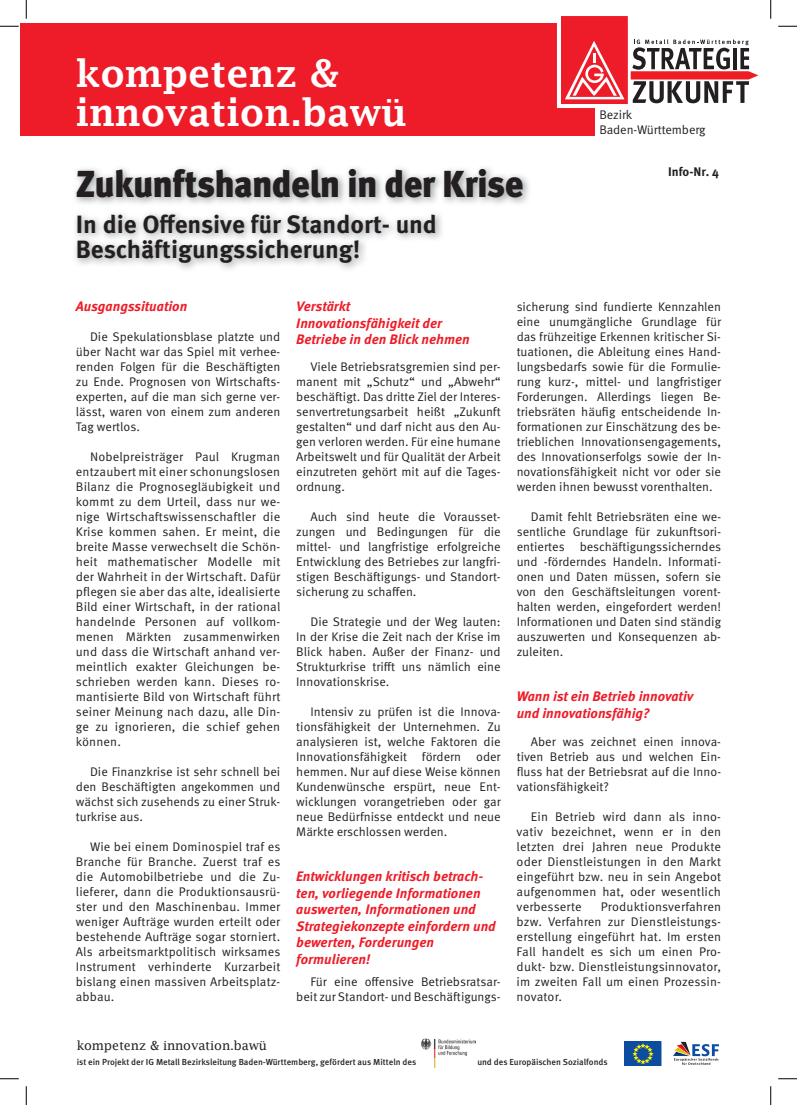
<style>
.page{position:relative;width:797px;height:1105px;background:#fff}
.page>*{position:absolute;margin:0;border:0;box-sizing:border-box;transform-origin:0 0}
.t1{font:900 37.5px "Meta Pro";letter-spacing:-.02em;color:#231f20;scale:.95 1}
.t2{font:600 37.5px/38.8px "Lucida Fax";color:#fff}
.t3{font:700 25px/25px "Meta Pro";color:#231f20}
.t4{font:italic 700 13.75px/16.5px "Meta Pro";color:#ee1c28}
.t5{font:12.5px/15px "Meta Pro";color:#231f20;text-align:justify}
.t6{font:12.5px "Lucida Fax";letter-spacing:-.01em;color:#231f20}
.t7{font:700 12.5px "Meta Pro";color:#231f20}
.t8{font:10.75px/10.8px "Meta Pro";color:#231f20}
.t9{font:500 8.75px "Meta Pro";color:#231f20}
</style>
<div class="page">
<div style="left:20px;top:23px;width:574px;height:112px;background:#ee1c28"></div>
<img style="left:75px;top:167px;width:454px;height:102px">
<img style="left:421px;top:1039px;width:54px;height:20px">
<img style="left:434px;top:1059px;width:2px;height:8px">
<div style="left:625px;top:1042px;width:36px;height:24px;background:#0d4da1"></div>
<svg style="left:633px;top:1044px;width:19px;height:19px"></svg>
<svg style="left:673px;top:1042px;width:46px;height:23px"></svg>
<svg style="left:557px;top:16px;width:201px;height:92px"></svg>
<svg style="left:0;top:25px;width:19px;height:2px"></svg>
<svg style="left:778px;top:25px;width:19px;height:2px"></svg>
<svg style="left:0;top:1078px;width:19px;height:1px"></svg>
<svg style="left:778px;top:1078px;width:19px;height:1px"></svg>
<svg style="left:25px;top:0;width:2px;height:19px"></svg>
<svg style="left:25px;top:1086px;width:2px;height:19px"></svg>
<svg style="left:770px;top:0;width:1px;height:19px"></svg>
<svg style="left:770px;top:1086px;width:1px;height:19px"></svg>
<h1 class="t2" style="left:76px;top:54px;width:332px">kompetenz &amp; innovation.bawü</h1>
<h1 class="t1" style="left:76px;top:161px;width:473px">Zukunftshandeln in der Krise</h1>
<h2 class="t3" style="left:76px;top:212px;width:362px">In die Offensive für Standort- und<br>Beschäftigungssicherung!</h2>
<p class="t5" style="left:599px;top:108px;width:108px">Bezirk<br>Baden-Württemberg</p>
<p class="t8" style="left:598px;top:112px;width:95px">Bezirk<br>Baden-Württemberg</p>
<p class="t7" style="left:668px;top:164px;width:52px">Info-Nr. 4</p>
<p class="t4" style="left:76px;top:298px;width:113px">Ausgangssituation</p>
<p class="t5" style="left:76px;top:330px;width:206px;text-indent:14px">Die Spekulationsblase platzte und über Nacht war das Spiel mit verhee&shy;renden Folgen für die Beschäftigten zu Ende. Prognosen von Wirtschafts&shy;experten, auf die man sich gerne ver&shy;lässt, waren von einem zum anderen Tag wertlos.</p>
<p class="t5" style="left:76px;top:450px;width:206px;text-indent:14px">Nobelpreisträger Paul Krugman ent zaubert mit einer schonungslosen Bilanz die Prognosegläubigkeit und kommt zu dem Urteil, dass nur we&shy;nige Wirtschaftswissenschaftler die Krise kommen sahen. Er meint, die breite Masse verwechselt die Schön&shy;heit mathematischer Modelle mit der Wahrheit in der Wirtschaft. Dafür pflegen sie aber das alte, idealisierte Bild einer Wirtschaft, in der rational handelnde Personen auf vollkom&shy;menen Märkten zusammenwirken und dass die Wirtschaft anhand ver&shy;meintlich exakter Gleichungen be&shy;schrieben werden kann. Dieses ro&shy;mantisierte Bild von Wirtschaft führt seiner Meinung nach dazu, alle Din&shy;ge zu ignorieren, die schief gehen können.</p>
<p class="t5" style="left:76px;top:765px;width:206px;text-indent:14px">Die Finanzkrise ist sehr schnell bei den Beschäftigten angekommen und wächst sich zusehends zu einer Struk&shy;turkrise aus.</p>
<p class="t5" style="left:76px;top:840px;width:206px;text-indent:14px">Wie bei einem Dominospiel traf es Branche für Branche. Zuerst traf es die Automobilbetriebe und die Zu&shy;lieferer, dann die Produktionsausrü&shy;ster und den Maschinenbau. Immer weniger Aufträge wurden erteilt oder bestehende Aufträge sogar storniert.<br>Als arbeitsmarktpolitisch wirksames Instrument verhinderte Kurzarbeit bislang einen massiven Arbeitsplatz&shy;abbau.</p>
<p class="t4" style="left:296px;top:298px;width:175px">Verstärkt<br>Innovationsfähigkeit der<br>Betriebe in den Blick nehmen</p>
<p class="t5" style="left:296px;top:360px;width:206px;text-indent:14px">Viele Betriebsratsgremien sind per&shy;manent mit „Schutz“ und „Abwehr“ beschäftigt. Das dritte Ziel der Interes&shy;senvertretungsarbeit heißt „Zukunft gestalten“ und darf nicht aus den Au&shy;gen verloren werden. Für eine humane Arbeitswelt und für Qualität der Arbeit einzutreten gehört mit auf die Tages&shy;ordnung.</p>
<p class="t5" style="left:296px;top:510px;width:206px;text-indent:14px">Auch sind heute die Vorausset&shy;zungen und Bedingungen für die mittel- und langfristige erfolgreiche Entwicklung des Betriebes zur langfri&shy;stigen Beschäftigungs- und Standort&shy;sicherung zu schaffen.</p>
<p class="t5" style="left:296px;top:615px;width:206px;text-indent:14px">Die Strategie und der Weg lauten:<br>In der Krise die Zeit nach der Krise im Blick haben. Außer der Finanz- und Strukturkrise trifft uns nämlich eine Innovationskrise.</p>
<p class="t5" style="left:296px;top:705px;width:206px;text-indent:14px">Intensiv zu prüfen ist die Innova&shy;tionsfähigkeit der Unternehmen. Zu analysieren ist, welche Faktoren die Innovationsfähigkeit fördern oder hemmen. Nur auf diese Weise können Kundenwünsche erspürt, neue Ent&shy;wicklungen vorangetrieben oder gar neue Bedürfnisse entdeckt und neue Märkte erschlossen werden.</p>
<p class="t4" style="left:296px;top:868px;width:201px">Entwicklungen kritisch betrach&shy;ten, vorliegende Informationen auswerten, Informationen und<br>Strategie konzepte einfordern und bewerten, Forderungen formulieren!</p>
<p class="t5" style="left:296px;top:975px;width:206px;text-align:right">Für eine offensive Betriebsratsar&shy;beit zur Standort- und Beschäftigungs-</p>
<p class="t5" style="left:516px;top:300px;width:206px">sicherung sind fundierte Kennzahlen eine unumgängliche Grundlage für das frühzeitige Erkennen kritischer Si&shy;tuationen, die Ableitung eines Hand&shy;lungsbedarfs sowie für die Formulie&shy;rung kurz-, mittel- und langfristiger Forderungen. Allerdings liegen Be&shy;triebsräten häufig entscheidende In&shy;formationen zur Einschätzung des be&shy;trieblichen Innovationsengagements, des Innovationserfolgs sowie der In&shy;novationsfähigkeit nicht vor oder sie werden ihnen bewusst vorenthalten.</p>
<p class="t5" style="left:516px;top:510px;width:206px;text-indent:14px">Damit fehlt Betriebsräten eine we&shy;sentliche Grundlage für zukunftsori&shy;entiertes beschäftigungssicherndes und -förderndes Handeln. Informati&shy;onen und Daten müssen, sofern sie von den Geschäftsleitungen vorent&shy;halten werden, eingefordert werden!<br>Informationen und Daten sind ständig auszuwerten und Konsequenzen ab&shy;zuleiten.</p>
<p class="t4" style="left:516px;top:688px;width:178px">Wann ist ein Betrieb innovativ und innovationsfähig?</p>
<p class="t5" style="left:516px;top:735px;width:206px;text-indent:14px">Aber was zeichnet einen innova&shy;tiven Betrieb aus und welchen Ein&shy;fluss hat der Betriebsrat auf die Inno&shy;vationsfähigkeit?</p>
<p class="t5" style="left:516px;top:810px;width:206px;text-indent:14px">Ein Betrieb wird dann als inno&shy;vativ bezeichnet, wenn er in den letzten drei Jahren neue Produkte oder Dienstleistungen in den Markt eingeführt bzw. neu in sein Angebot aufgenommen hat, oder wesentlich verbesserte</p>
<p class="t5" style="left:516px;top:900px;width:206px;text-indent:84px">Produktionsverfahren bzw. Verfahren zur Dienstleistungs&shy;erstellung eingeführt hat. Im ersten Fall handelt es sich um einen Pro&shy;dukt- bzw. Dienstleistungsinnovator, im zweiten Fall um einen Prozessin&shy;novator.</p>
<p class="t6" style="left:77px;top:1039px;width:192px">kompetenz &amp; innovation.bawü</p>
<p class="t9" style="left:77px;top:1057px;width:341px">ist ein Projekt der IG Metall Bezirksleitung Baden-Württemberg, gefördert aus Mitteln des</p>
<p class="t9" style="left:477px;top:1057px;width:132px">und des Europäischen Sozialfonds</p>
</div>
